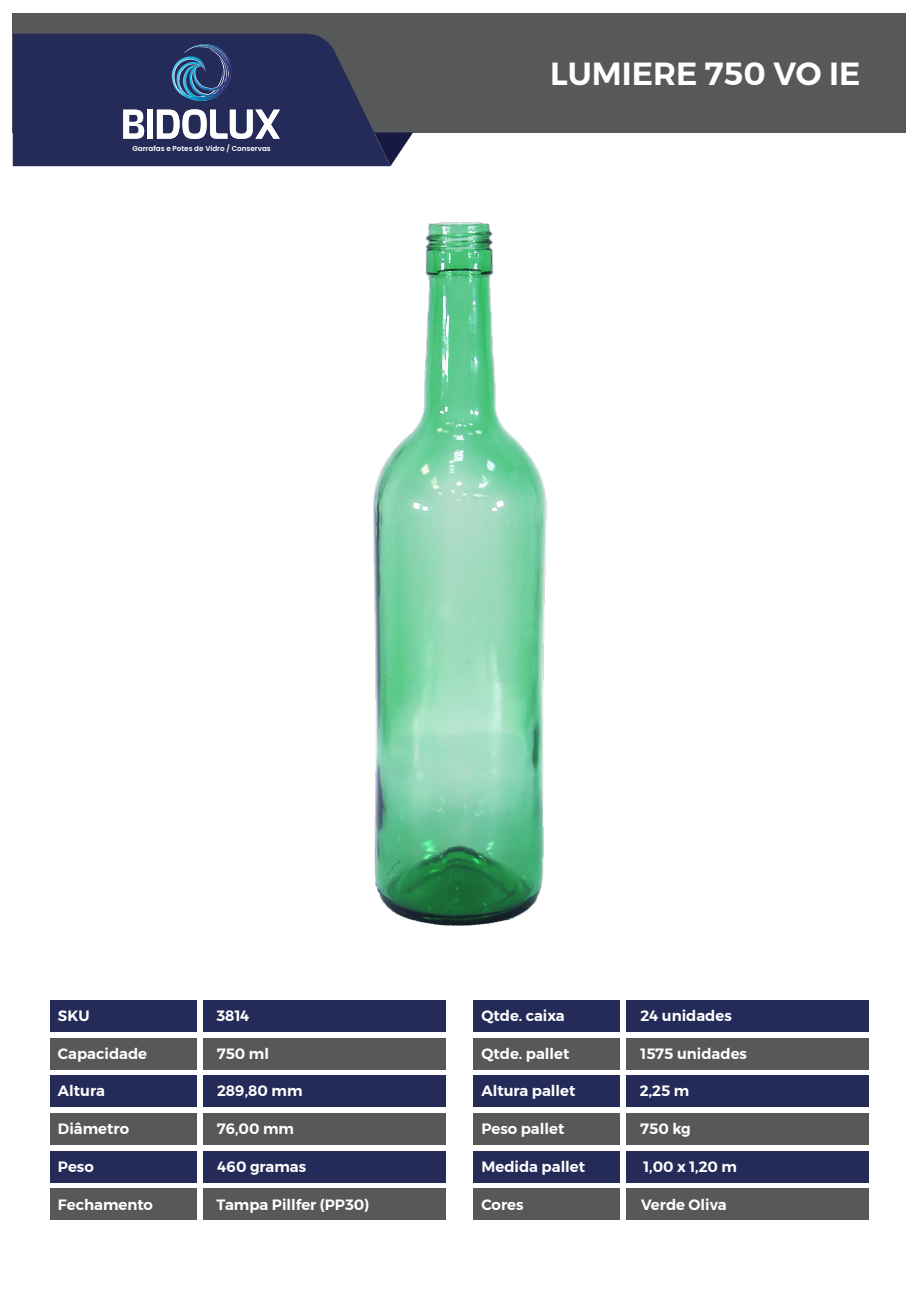
<style>
.page{position:relative;width:919px;height:1289px;background:#fff}
.page>*{position:absolute;margin:0;border:0;box-sizing:border-box;transform-origin:0 0}
.t1{font:600 31.95px "Montserrat";color:#fff}
.t2{font:600 14.85px "Montserrat";color:#fff}
.t3{font:600 7.2px "Poppins";color:#fff}
</style>
<div class="page">
<div style="left:13px;top:13px;width:893px;height:119px;background:#57585a"></div>
<div style="left:13px;top:34px;width:361px;height:132px;background:#252b58"></div>
<svg style="left:374px;top:132px;width:39px;height:34px"></svg>
<div style="left:50px;top:1000px;width:147px;height:31px;background:#252b58"></div>
<div style="left:50px;top:1037px;width:147px;height:32px;background:#57585a"></div>
<div style="left:50px;top:1075px;width:147px;height:31px;background:#252b58"></div>
<div style="left:50px;top:1113px;width:147px;height:31px;background:#57585a"></div>
<div style="left:50px;top:1150px;width:147px;height:31px;background:#252b58"></div>
<div style="left:50px;top:1188px;width:147px;height:31px;background:#57585a"></div>
<div style="left:203px;top:1000px;width:242px;height:31px;background:#252b58"></div>
<div style="left:203px;top:1037px;width:242px;height:32px;background:#57585a"></div>
<div style="left:203px;top:1075px;width:242px;height:31px;background:#252b58"></div>
<div style="left:203px;top:1113px;width:242px;height:31px;background:#57585a"></div>
<div style="left:203px;top:1150px;width:242px;height:31px;background:#252b58"></div>
<div style="left:203px;top:1188px;width:242px;height:31px;background:#57585a"></div>
<div style="left:473px;top:1000px;width:147px;height:31px;background:#252b58"></div>
<div style="left:473px;top:1037px;width:147px;height:32px;background:#57585a"></div>
<div style="left:473px;top:1075px;width:147px;height:31px;background:#252b58"></div>
<div style="left:473px;top:1113px;width:147px;height:31px;background:#57585a"></div>
<div style="left:473px;top:1150px;width:147px;height:31px;background:#252b58"></div>
<div style="left:473px;top:1188px;width:147px;height:31px;background:#57585a"></div>
<div style="left:626px;top:1000px;width:243px;height:31px;background:#252b58"></div>
<div style="left:626px;top:1037px;width:243px;height:32px;background:#57585a"></div>
<div style="left:626px;top:1075px;width:243px;height:31px;background:#252b58"></div>
<div style="left:626px;top:1113px;width:243px;height:31px;background:#57585a"></div>
<div style="left:626px;top:1150px;width:243px;height:31px;background:#252b58"></div>
<div style="left:626px;top:1188px;width:243px;height:31px;background:#57585a"></div>
<img style="left:373px;top:222px;width:174px;height:704px">
<div style="left:147px;top:110px;width:6px;height:29px;background:#fff"></div>
<svg style="left:123px;top:110px;width:21px;height:29px"></svg>
<svg style="left:157px;top:109px;width:123px;height:30px;background:#9295ac"></svg>
<img style="left:172px;top:57px;width:4px;height:42px">
<img style="left:176px;top:57px;width:7px;height:44px">
<img style="left:183px;top:90px;width:44px;height:11px">
<img style="left:189px;top:90px;width:42px;height:6px">
<img style="left:183px;top:44px;width:48px;height:46px">
<p class="t3" style="left:132px;top:145px;width:140px">Garrafas e Potes de Vidro / Conservas</p>
<h1 class="t1" style="left:550px;top:49px;width:311px">LUMIERE 750 VO IE</h1>
<p class="t2" style="left:58px;top:1003px;width:33px">SKU</p>
<p class="t2" style="left:216px;top:1003px;width:35px">3814</p>
<p class="t2" style="left:58px;top:1041px;width:91px">Capacidade</p>
<p class="t2" style="left:217px;top:1041px;width:54px">750 ml</p>
<p class="t2" style="left:58px;top:1079px;width:48px">Altura</p>
<p class="t2" style="left:217px;top:1079px;width:87px">289,80 mm</p>
<p class="t2" style="left:58px;top:1117px;width:73px">Diâmetro</p>
<p class="t2" style="left:217px;top:1117px;width:78px">76,00 mm</p>
<p class="t2" style="left:58px;top:1155px;width:37px">Peso</p>
<p class="t2" style="left:218px;top:1155px;width:90px">460 gramas</p>
<p class="t2" style="left:58px;top:1192px;width:97px">Fechamento</p>
<p class="t2" style="left:216px;top:1192px;width:154px">Tampa Pillfer (PP30)</p>
<p class="t2" style="left:481px;top:1003px;width:85px">Qtde. caixa</p>
<p class="t2" style="left:640px;top:1003px;width:93px">24 unidades</p>
<p class="t2" style="left:481px;top:1041px;width:90px">Qtde. pallet</p>
<p class="t2" style="left:640px;top:1041px;width:108px">1575 unidades</p>
<p class="t2" style="left:481px;top:1079px;width:96px">Altura pallet</p>
<p class="t2" style="left:640px;top:1079px;width:51px">2,25 m</p>
<p class="t2" style="left:481px;top:1117px;width:84px">Peso pallet</p>
<p class="t2" style="left:640px;top:1117px;width:52px">750 kg</p>
<p class="t2" style="left:481px;top:1155px;width:105px">Medida pallet</p>
<p class="t2" style="left:643px;top:1155px;width:95px">1,00 x 1,20 m</p>
<p class="t2" style="left:481px;top:1192px;width:44px">Cores</p>
<p class="t2" style="left:641px;top:1192px;width:87px">Verde Oliva</p>
</div>
